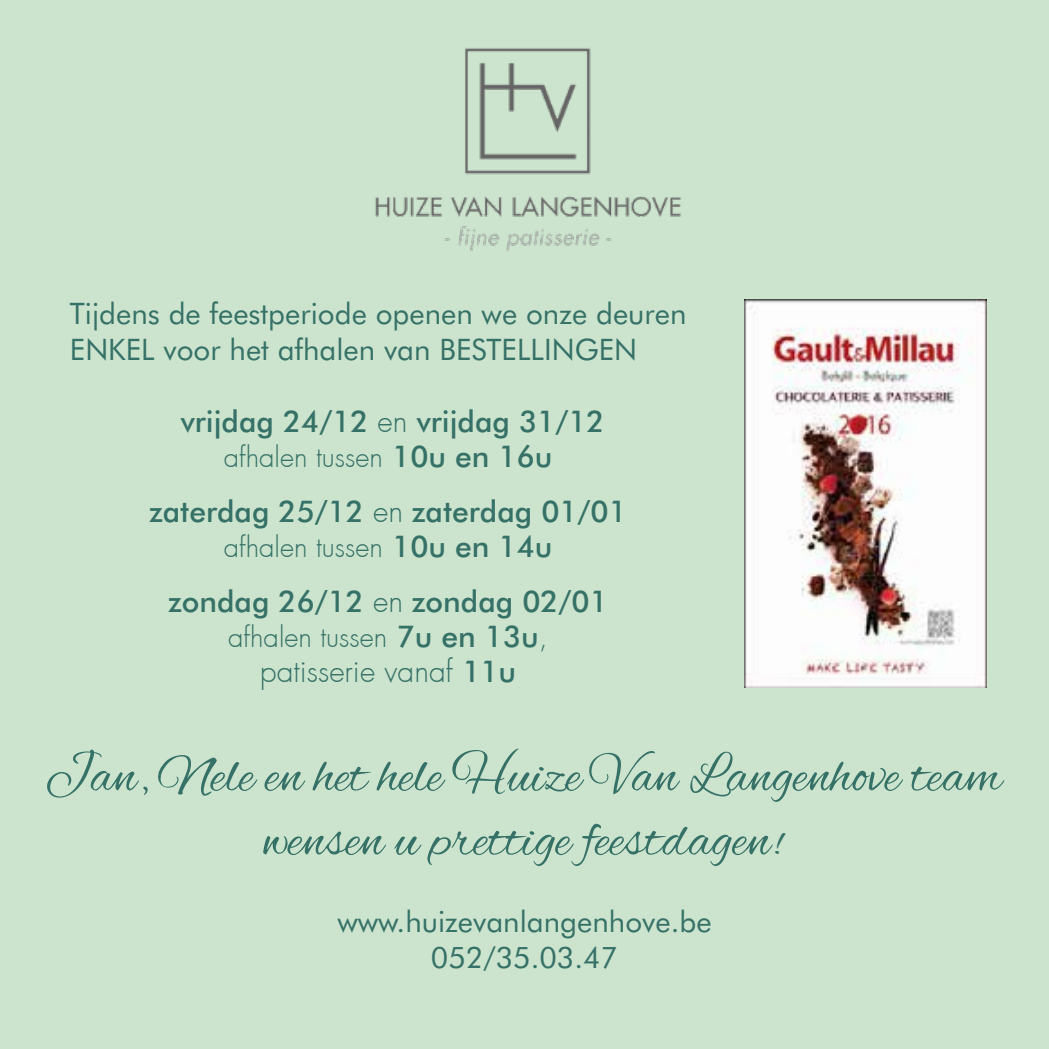
<style>
.page{position:relative;width:1049px;height:1049px;background:#cce4ce}
.page>*{position:absolute;margin:0;border:0;box-sizing:border-box;transform-origin:0 0}
.t1{font:italic 56.75px/64px "Alex Brush";color:#367167;text-align:center}
.t2{font:500 30px "Futura BT";color:#367167}
.t3{font:300 30px "Futura";color:#367167}
.t4{font:29.5px/35.5px "Futura BT";color:#367167;text-align:center}
.t5{font:300 27.5px "Futura";color:#367167}
.s1{font-family:"Futura";font-weight:300}
.s2{font-family:"Futura BT";font-weight:500;font-size:30px}
.s3{font-size:30px}
.s4{font-family:"Futura BT";font-weight:500}
.s5{font-size:46.75px}
</style>
<div class="page">
<img style="left:375px;top:48px;width:306px;height:203px">
<img style="left:745px;top:299px;width:241px;height:388px">
<p class="t4" style="left:70px;top:296px;width:618px;text-align:left">Tijdens de feestperiode openen we onze deuren<br>ENKEL voor het afhalen van BESTELLINGEN</p>
<p class="t2" style="left:181px;top:403px;width:425px">vrijdag 24/12 <span class="s1">en</span> vrijdag 31/12</p>
<p class="t5" style="left:224px;top:440px;width:330px">afhalen tussen <span class="s2">10u en 16u</span></p>
<p class="t2" style="left:149px;top:493px;width:479px">zaterdag 25/12 <span class="s1">en</span> zaterdag 01/01</p>
<p class="t5" style="left:224px;top:530px;width:330px">afhalen tussen <span class="s2">10u en 14u</span></p>
<p class="t2" style="left:168px;top:583px;width:441px">zondag 26/12 <span class="s1">en</span> zondag 02/01</p>
<p class="t5" style="left:228px;top:620px;width:321px">afhalen tussen <span class="s2">7u en 13u</span><span class="s3">,</span></p>
<p class="t3" style="left:260px;top:653px;width:258px">patisserie vanaf <span class="s4">11u</span></p>
<h1 class="t1" style="left:45px;top:747px;width:975px">Jan,Neleenhet heleHuizeVanLangenhoveteam wensenuprettigefeestdagen<span class="s5">!</span></h1>
<p class="t4" style="left:337px;top:903px;width:376px">www.huizevanlangenhove.be<br>052/35.03.47</p>
</div>
